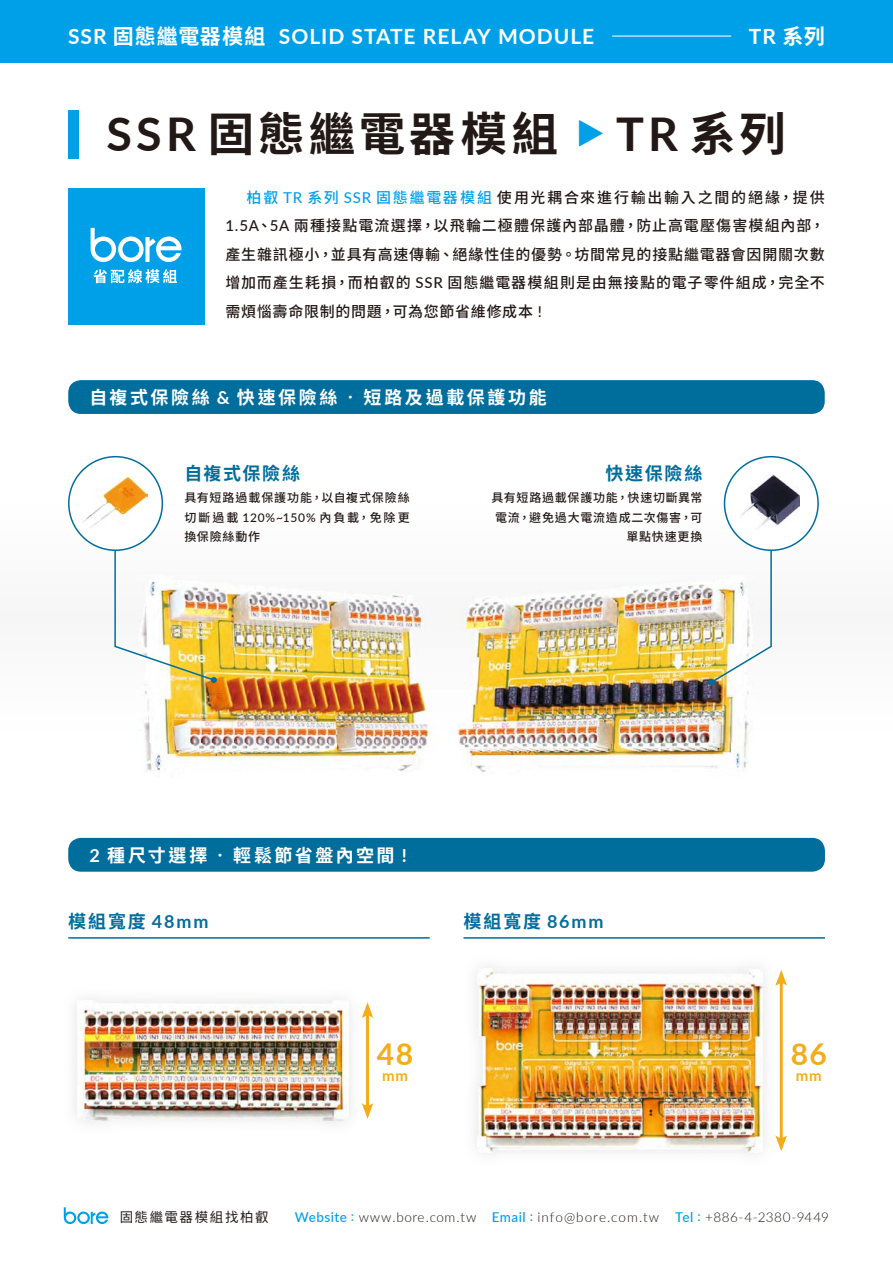
<style>
.page{position:relative;width:893px;height:1263px;background:#fff}
.page>*{position:absolute;margin:0;border:0;box-sizing:border-box;transform-origin:0 0}
.t1{font:700 46.5px "Noto Sans CJ Ktc";letter-spacing:.085em;color:#221815}
.t2{font:700 30px "Lato";color:#f6ac19}
.t3{font:700 21px "Lato";letter-spacing:.045em;color:#fff}
.t4{font:700 18px "Noto Sans CJ Ktc";letter-spacing:.145em;color:#fff}
.t5{font:700 18px "Noto Sans CJ Ktc";letter-spacing:.1em;color:#006e9d}
.t6{font:500 15px/28.5px "Noto Sans CJ Ktc";letter-spacing:.055em;color:#221815;text-align:justify}
.t7{font:700 15px "Lato";color:#f6ac19}
.t8{font:300 13.5px "Lato";letter-spacing:.065em;color:#221815}
.t9{font:13.5px "Noto Sans CJ Ktc";letter-spacing:.115em;color:#221815}
.t10{font:500 12px/19.5px "Noto Sans CJ Ktc";letter-spacing:.065em;color:#221815;text-align:justify}
.s1{font-family:"Noto Sans CJ Ktc"}
.s2{font-family:"Lato"}
.s3{color:#00a0e9}
.s4{font-family:"Lato";color:#00a0e9}
.s5{font-weight:500;color:#00a0e9}
</style>
<div class="page">
<svg style="left:64px;top:1207px;width:44px;height:17px"></svg>
<div style="left:0;top:0;width:893px;height:63px;background:#00a0e9"></div>
<hr style="left:612px;top:36px;width:119px;height:1px;background:#f0f5f7">
<div style="left:68px;top:111px;width:11px;height:48px;background:#00a0e9"></div>
<div style="left:68px;top:380px;width:757px;height:34px;background:#006e9d;border-radius:13px"></div>
<img style="left:144px;top:584px;width:605px;height:188px">
<img style="left:114px;top:549px;width:103px;height:134px">
<img style="left:83px;top:477px;width:64px;height:51px">
<div style="left:68px;top:456px;width:95px;height:95px;border:2px solid #006e9d;border-radius:50%"></div>
<img style="left:708px;top:549px;width:64px;height:136px">
<img style="left:741px;top:475px;width:59px;height:55px">
<div style="left:724px;top:456px;width:95px;height:95px;border:2px solid #006e9d;border-radius:50%"></div>
<div style="left:68px;top:838px;width:757px;height:34px;background:#006e9d;border-radius:13px"></div>
<hr style="left:68px;top:937px;width:362px;height:2px;background:#006e9d">
<hr style="left:463px;top:937px;width:362px;height:2px;background:#006e9d">
<img style="left:78px;top:1001px;width:271px;height:119px">
<hr style="left:366px;top:1012px;width:3px;height:96px;background:#f6ac19">
<svg style="left:362px;top:1103px;width:11px;height:16px"></svg>
<svg style="left:362px;top:1002px;width:11px;height:16px"></svg>
<hr style="left:780px;top:980px;width:3px;height:161px;background:#f6ac19">
<div style="left:475px;top:967px;width:290px;height:187px;background:#f6f6f6"></div>
<svg style="left:775px;top:1135px;width:12px;height:16px"></svg>
<svg style="left:775px;top:970px;width:12px;height:16px"></svg>
<img style="left:478px;top:968px;width:285px;height:185px">
<div style="left:68px;top:189px;width:136px;height:136px;background:#00a0e9"></div>
<svg style="left:91px;top:228px;width:91px;height:34px"></svg>
<svg style="left:93px;top:269px;width:84px;height:14px"></svg>
<h3 class="t3" style="left:68px;top:21px;width:528px">SSR <span class="s1">固態繼電器模組</span> SOLID STATE RELAY MODULE</h3>
<h3 class="t3" style="left:749px;top:21px;width:77px">TR <span class="s1">系列</span></h3>
<h1 class="t1" style="left:107px;top:108px;width:681px"><span class="s2">SSR</span> 固態繼電器模組 <span class="s2">TR</span> 系列</h1>
<p class="t6" style="left:225px;top:183px;width:601px;text-indent:21px"><span class="s3">柏叡</span> <span class="s4">TR</span> <span class="s3">系列</span> <span class="s4">SSR</span> <span class="s3">固態繼電器模組</span>使用光耦合來進行輸出輸入之間的絕緣，提供<span class="s2">1.5A</span>、<span class="s2">5A</span> 兩種接點電流選擇，以飛輪二極體保護內部晶體，防止高電壓傷害模組內部，產生雜訊極小，並具有高速傳輸、絕緣性佳的優勢。坊間常見的接點繼電器會因開關次數增加而產生耗損，而柏叡的 <span class="s2">SSR</span> 固態繼電器模組則是由無接點的電子零件組成，完全不需煩惱壽命限制的問題，可為您節省維修成本 <span class="s2">!</span></p>
<p class="t4" style="left:90px;top:387px;width:459px">自複式保險絲 <span class="s2">&amp;</span> 快速保險絲•短路及過載保護功能</p>
<p class="t5" style="left:184px;top:463px;width:117px">自複式保險絲</p>
<p class="t10" style="left:184px;top:488px;width:227px">具有短路過載保護功能，以自複式保險絲切斷過載 <span class="s2">120%~150%</span> 內負載，免除更換保險絲動作</p>
<p class="t10" style="left:491px;top:488px;width:212px;text-align:right">具有短路過載保護功能，快速切斷異常電流，避免過大電流造成二次傷害，可單點快速更換</p>
<p class="t5" style="left:605px;top:463px;width:99px">快速保險絲</p>
<p class="t4" style="left:90px;top:845px;width:319px"><span class="s2">2</span> 種尺寸選擇•輕鬆節省盤內空間 <span class="s2">!</span></p>
<p class="t5" style="left:68px;top:911px;width:142px">模組寬度 <span class="s2">48mm</span></p>
<p class="t5" style="left:463px;top:911px;width:142px">模組寬度 <span class="s2">86mm</span></p>
<h2 class="t2" style="left:377px;top:1031px;width:38px">48</h2>
<p class="t7" style="left:382px;top:1065px;width:27px">mm</p>
<h2 class="t2" style="left:791px;top:1031px;width:38px">86</h2>
<p class="t7" style="left:796px;top:1065px;width:27px">mm</p>
<p class="t9" style="left:120px;top:1209px;width:150px">固態繼電器模組找柏叡</p>
<p class="t8" style="left:295px;top:1208px;width:536px"><span class="s5">Website :</span> www.bore.com.tw <span class="s5">Email :</span> info@bore.com.tw <span class="s5">Tel :</span> +886-4-2380-9449</p>
</div>
